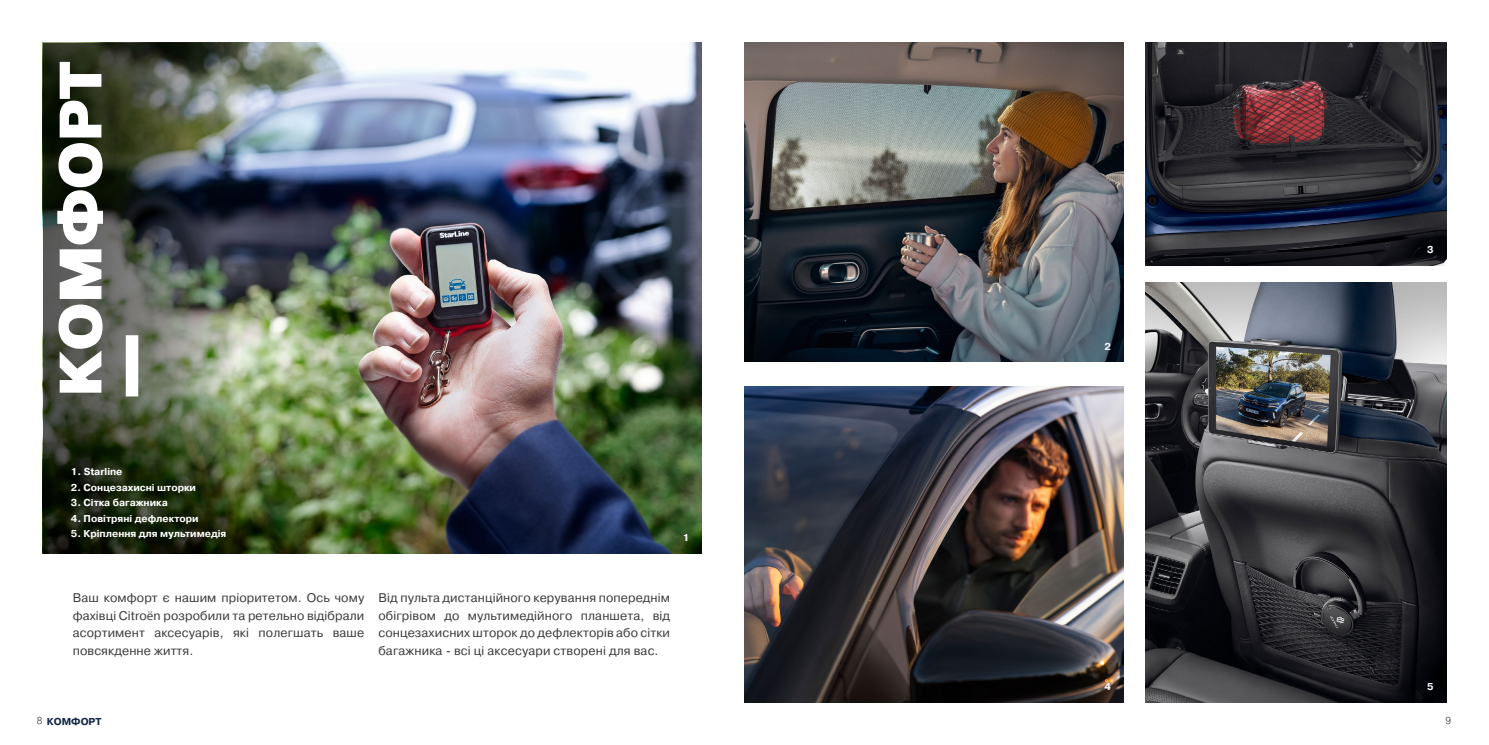
<style>
.page{position:relative;width:1489px;height:745px;background:#fff}
.page>*{position:absolute;margin:0;border:0;box-sizing:border-box;transform-origin:0 0}
.t1{font:900 56.25px "Pragmatica";color:#fff}
.t2{font:12.5px/17.5px "Pragmatica C";letter-spacing:.01em;color:#3a3a39;text-align:justify}
.t3{font:700 10px "Pragmatica C";color:#fff}
.t4{font:700 10px "Pragmatica C";color:#122645}
.t5{font:10px "Pragmatica Light C";color:#000}
.s1{font-family:"Pragmatica Light C";font-weight:400;color:#000}
</style>
<div class="page">
<img style="left:1145px;top:43px;width:301px;height:222px">
<img style="left:744px;top:43px;width:379px;height:318px">
<img style="left:744px;top:386px;width:379px;height:316px">
<img style="left:1145px;top:282px;width:301px;height:420px">
<img style="left:237px;top:43px;width:465px;height:510px">
<img style="left:43px;top:43px;width:194px;height:510px">
<div style="left:126px;top:335px;width:12px;height:61px;background:#fff"></div>
<h1 class="t1" style="left:47px;top:396px;width:336px;rotate:-90deg">КОМФОРТ</h1>
<p class="t3" style="left:71px;top:466px;width:53px">1. Starline</p>
<p class="t3" style="left:71px;top:481px;width:127px">2. Сонцезахисні шторки</p>
<p class="t3" style="left:71px;top:497px;width:98px">3. Сітка багажника</p>
<p class="t3" style="left:71px;top:512px;width:129px">4. Повітряні дефлектори</p>
<p class="t3" style="left:71px;top:528px;width:157px">5. Кріплення для мультимедія</p>
<p class="t3" style="left:682px;top:532px;width:8px">1</p>
<p class="t2" style="left:73px;top:588px;width:293px">Ваш комфорт є нашим пріоритетом. Ось чому фахівці Citro n розробили та ретельно відібрали асортимент аксесуарів, які полегшать ваше повсякденне життя.</p>
<p class="t2" style="left:378px;top:588px;width:293px">Від пульта дистанційного керування попереднім обігрівом до мультимедійного планшета, від сонцезахисних шторок до дефлекторів або сітки багажника - всі ці аксесуари створені для вас.</p>
<p class="t4" style="left:37px;top:715px;width:66px"><span class="s1">8</span> КОМФОРТ</p>
<p class="t3" style="left:1104px;top:340px;width:8px">2</p>
<p class="t3" style="left:1426px;top:244px;width:8px">3</p>
<p class="t3" style="left:1104px;top:681px;width:8px">4</p>
<p class="t3" style="left:1426px;top:681px;width:8px">5</p>
<p class="t5" style="left:1445px;top:714px;width:7px">9</p>
</div>
